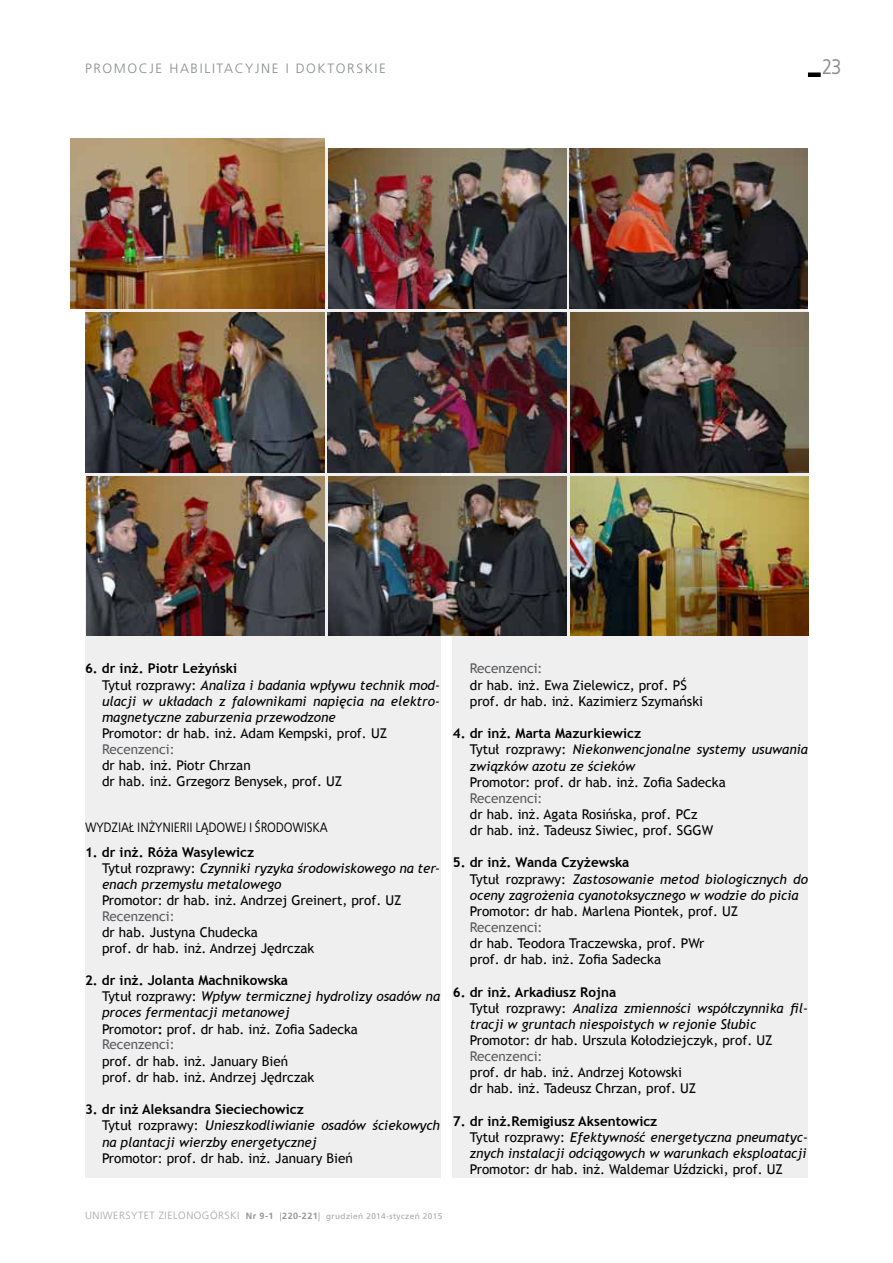
<style>
.page{position:relative;width:893px;height:1263px;background:#fff}
.page>*{position:absolute;margin:0;border:0;box-sizing:border-box;transform-origin:0 0}
.t1{font:21px "EFN Bureau OT";color:#8a8c8e}
.t2{font:italic 13.5px/16.2px "Trebuchet MS";color:#000}
.t3{font:13.5px/16.2px "Trebuchet MS";color:#000}
.t4{font:13.5px "Trebuchet MS";color:#58595b}
.t5{font:13.5px "EFN Bureau OT";color:#000}
.t6{font:300 13.5px "Frutiger LT Pro";letter-spacing:.12em;color:#8a8c8e}
.t7{font:300 10.5px "Frutiger LT Pro";letter-spacing:.05em;color:#a3a5a8}
.s1{font-weight:700;font-style:normal}
.s2{font-style:normal}
.s3{font-style:normal;color:#58595b}
.s4{font-weight:700;font-size:9px;color:#939597}
.s5{font-size:9px;color:#939597}
.s6{font-weight:400;font-size:8.25px;color:#a4a7a9}
</style>
<div class="page">
<div style="left:808px;top:72px;width:13px;height:5px;background:#000"></div>
<div style="left:85px;top:149px;width:355px;height:1029px;background:#efeff0"></div>
<div style="left:453px;top:149px;width:355px;height:1029px;background:#efeff0"></div>
<img style="left:328px;top:313px;width:238px;height:159px">
<img style="left:570px;top:149px;width:238px;height:159px">
<img style="left:329px;top:149px;width:238px;height:159px">
<img style="left:571px;top:476px;width:238px;height:160px">
<img style="left:85px;top:313px;width:239px;height:159px">
<img style="left:70px;top:139px;width:254px;height:169px">
<img style="left:329px;top:476px;width:238px;height:160px">
<img style="left:571px;top:313px;width:238px;height:159px">
<img style="left:86px;top:476px;width:238px;height:160px">
<p class="t6" style="left:85px;top:60px;width:122px">PROMOCJE HABILIT</p>
<p class="t6" style="left:224px;top:60px;width:92px">ACYJNE I DOKTORSKIE</p>
<h1 class="t1" style="left:822px;top:55px;width:21px">23</h1>
<p class="t2" style="left:102px;top:661px;width:340px;text-indent:-17px"><span class="s1">6. dr inż. Piotr Leżyński<br></span><span class="s2">Tytuł rozprawy:</span> Analiza i badania wpływu technik mod&shy;ulacji w układach z falownikami napięcia na elektro&shy;magnetyczne zaburzenia przewodzone</p>
<p class="t3" style="left:102px;top:725px;width:287px">Promotor: dr hab. inż. Adam Kempski, prof. UZ</p>
<p class="t4" style="left:102px;top:741px;width:74px">Recenzenci:</p>
<p class="t3" style="left:102px;top:757px;width:242px">dr hab. inż. Piotr Chrzan<br>dr hab. inż. Grzegorz Benysek, prof. UZ</p>
<p class="t5" style="left:85px;top:820px;width:244px">WYDZIAŁ IN ŻYN IERII LĄDOWEJ I ŚRODOWISKA</p>
<p class="t2" style="left:102px;top:844px;width:340px;text-indent:-17px"><span class="s1">1. dr inż. Róża Wasylewicz<br></span><span class="s2">Tytuł rozprawy:</span> Czynniki ryzyka środowiskowego na ter&shy;enach przemysłu metalowego</p>
<p class="t3" style="left:102px;top:893px;width:301px">Promotor: dr hab. inż. Andrzej Greinert, prof. UZ</p>
<p class="t4" style="left:102px;top:908px;width:74px">Recenzenci:</p>
<p class="t3" style="left:102px;top:924px;width:214px;line-height:15.8px">dr hab. Justyna Chudecka<br>prof. dr hab. inż. Andrzej Jędrczak</p>
<p class="t2" style="left:102px;top:972px;width:340px;text-indent:-17px"><span class="s1">2. dr inż. Jolanta Machnikowska<br></span><span class="s2">Tytuł rozprawy:</span> Wpływ termicznej hydrolizy osadów na proces fermentacji metanowej<br><span class="s2">Promotor</span><span class="s1">:</span> <span class="s2">prof. dr hab. inż. Zofia Sadecka<br></span><span class="s3">Recenzenci:</span></p>
<p class="t3" style="left:102px;top:1053px;width:214px">prof. dr hab. inż. January Bień prof. dr hab. inż. Andrzej Jędrczak</p>
<p class="t2" style="left:102px;top:1101px;width:340px;text-indent:-17px"><span class="s1">3. dr inż Aleksandra Sieciechowicz<br></span><span class="s2">Tytuł rozprawy:</span> Unieszkodliwianie osadów ściekowych na plantacji wierzby energetycznej</p>
<p class="t3" style="left:102px;top:1150px;width:252px">Promotor: prof. dr hab. inż. January Bień</p>
<p class="t4" style="left:470px;top:661px;width:74px">Recenzenci:</p>
<p class="t3" style="left:470px;top:677px;width:235px">dr hab. inż. Ewa Zielewicz, prof. PŚ prof. dr hab. inż. Kazimierz Szymański</p>
<p class="t2" style="left:470px;top:725px;width:340px;text-indent:-17px"><span class="s1">4. dr inż. Marta Mazurkiewicz<br></span><span class="s2">Tytuł rozprawy:</span> Niekonwencjonalne systemy usuwania związków azotu ze ścieków</p>
<p class="t3" style="left:470px;top:774px;width:257px">Promotor: prof. dr hab. inż. Zofia Sadecka</p>
<p class="t4" style="left:470px;top:790px;width:74px">Recenzenci:</p>
<p class="t3" style="left:470px;top:806px;width:245px">dr hab. inż. Agata Rosińska, prof. PCz dr hab. inż. Tadeusz Siwiec, prof. SGGW</p>
<p class="t2" style="left:470px;top:854px;width:340px;text-indent:-17px"><span class="s1">5. dr inż. Wanda Czyżewska<br></span><span class="s2">Tytuł rozprawy:</span> Zastosowanie metod biologicznych do oceny zagrożenia cyanotoksycznego w wodzie do picia</p>
<p class="t3" style="left:470px;top:903px;width:270px">Promotor: dr hab. Marlena Piontek, prof. UZ</p>
<p class="t4" style="left:470px;top:919px;width:74px">Recenzenci:</p>
<p class="t3" style="left:470px;top:935px;width:236px">dr hab. Teodora Traczewska, prof. PWr prof. dr hab. inż. Zofia Sadecka</p>
<p class="t2" style="left:470px;top:984px;width:340px;text-indent:-17px"><span class="s1">6. dr inż. Arkadiusz Rojna<br></span><span class="s2">Tytuł rozprawy:</span> Analiza zmienności współczynnika fil&shy;tracji w gruntach niespoistych w rejonie Słubic</p>
<p class="t3" style="left:470px;top:1032px;width:304px">Promotor: dr hab. Urszula Kołodziejczyk, prof. UZ</p>
<p class="t4" style="left:470px;top:1048px;width:74px">Recenzenci:</p>
<p class="t3" style="left:470px;top:1064px;width:228px">prof. dr hab. inż. Andrzej Kotowski dr hab. inż. Tadeusz Chrzan, prof. UZ</p>
<p class="t2" style="left:470px;top:1113px;width:340px;text-indent:-17px"><span class="s1">7. dr inż.Remigiusz Aksentowicz<br></span><span class="s2">Tytuł rozprawy:</span> Efektywność energetyczna pneumatyc&shy;znych instalacji odciągowych w warunkach eksploatacji</p>
<p class="t3" style="left:470px;top:1161px;width:315px">Promotor: dr hab. inż. Waldemar Uździcki, prof. UZ</p>
<p class="t7" style="left:85px;top:1209px;width:359px">UNIWERSYTET ZIELONOGÓRSKI <span class="s4">Nr 9-1</span> <span class="s5">|</span><span class="s4">220-221</span><span class="s5">|</span> <span class="s6">grudzień 2014-styczeń 2015</span></p>
</div>
